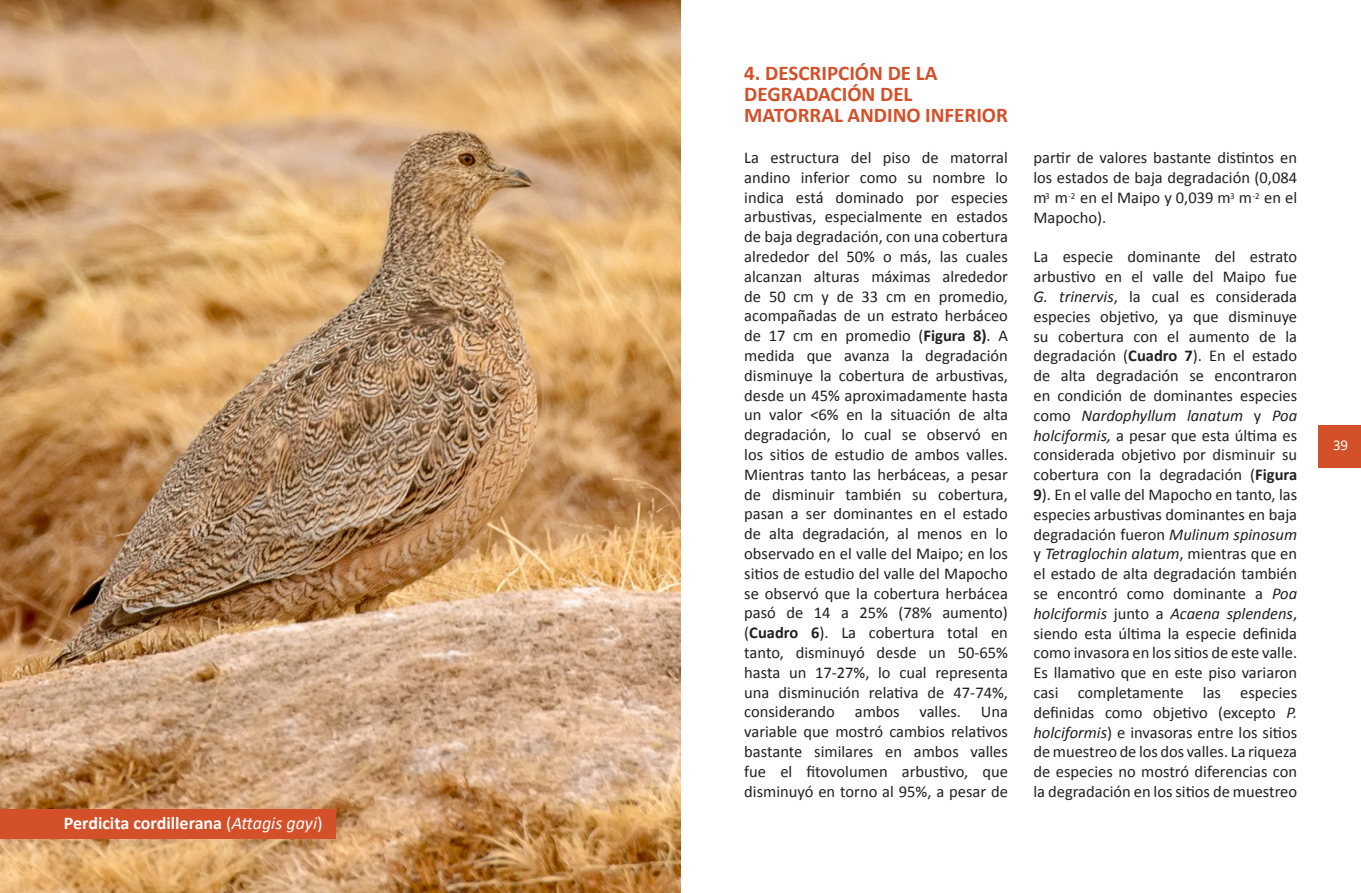
<style>
.page{position:relative;width:1361px;height:893px;background:#fff}
.page>*{position:absolute;margin:0;border:0;box-sizing:border-box;transform-origin:0 0}
.t1{font:700 21px/21px "Calibri";color:#d35029}
.t2{font:700 18px "Calibri";color:#fff}
.t3{font:16.5px/19.8px "Calibri";color:#231f20;text-align:justify}
.t4{font:15px "Calibri";color:#fff}
.t5{font:9px "Calibri";color:#231f20}
.s1{font-weight:400}
.s2{font-weight:400;font-style:italic}
.s3{font-weight:700}
.s4{font-style:italic}
</style>
<div class="page">
<img style="left:0;top:0;width:680px;height:893px">
<div style="left:0;top:809px;width:336px;height:29px;background:#d35029"></div>
<div style="left:1318px;top:425px;width:43px;height:43px;background:#d35029"></div>
<p class="t2" style="left:64px;top:812px;width:260px">Perdicita cordillerana <span class="s1">(</span><span class="s2">Attagis gayi</span><span class="s1">)</span></p>
<p class="t1" style="left:744px;top:61px;width:265px">4. DESCRIPCIÓN DE LA<br>DEGRADACIÓN DEL<br>MATORRAL ANDINO INFERIOR</p>
<p class="t3" style="left:744px;top:147px;width:265px">La estructura del piso de matorral andino inferior como su nombre lo indica está dominado por especies arbustivas, especialmente en estados de baja degradación, con una cobertura alrededor del 50% o más, las cuales alcanzan alturas máximas alrededor de 50 cm y de 33 cm en promedio, acompañadas de un estrato herbáceo de 17 cm en promedio (<span class="s3">Figura 8)</span>. A medida que avanza la degradación disminuye la cobertura de arbustivas, desde un 45% aproximadamente hasta un valor &lt;6% en la situación de alta degradación, lo cual se observó en los sitios de estudio de ambos valles.<br>Mientras tanto las herbáceas, a pesar de disminuir también su cobertura, pasan a ser dominantes en el estado de alta degradación, al menos en lo observado en el valle del Maipo; en los sitios de estudio del valle del Mapocho se observó que la cobertura herbácea pasó de 14 a 25% (78% aumento) (<span class="s3">Cuadro 6</span>). La cobertura total en tanto, disminuyó desde un 50-65% hasta un 17-27%, lo cual representa una disminución relativa de 47-74%, considerando ambos valles. Una variable que mostró cambios relativos bastante similares en ambos valles fue el fitovolumen arbustivo, que disminuyó en torno al 95%, a pesar de</p>
<p class="t3" style="left:1033px;top:147px;width:265px">partir de valores bastante distintos en los estados de baja degradación (0,084 m m en el Maipo y 0,039 m m en el Mapocho).</p>
<p class="t5" style="left:1045px;top:190px;width:6px">3</p>
<p class="t5" style="left:1068px;top:190px;width:9px">-2</p>
<p class="t5" style="left:1230px;top:190px;width:6px">3</p>
<p class="t5" style="left:1252px;top:190px;width:9px">-2</p>
<p class="t3" style="left:1033px;top:246px;width:265px">La especie dominante del estrato arbustivo en el valle del Maipo fue <span class="s4">G. trinervis</span>, la cual es considerada especies objetivo, ya que disminuye su cobertura con el aumento de la degradación (<span class="s3">Cuadro 7</span>). En el estado de alta degradación se encontraron en condición de dominantes especies como <span class="s4">Nardophyllum lanatum</span> y <span class="s4">Poa holciformis,</span> a pesar que esta última es considerada objetivo por disminuir su cobertura con la degradación (<span class="s3">Figura 9</span>). En el valle del Mapocho en tanto, las especies arbustivas dominantes en baja degradación fueron <span class="s4">Mulinum spinosum </span>y <span class="s4">Tetraglochin alatum</span>, mientras que en el estado de alta degradación también se encontró como dominante a <span class="s4">Poa holciformis</span> junto a <span class="s4">Acaena splendens</span>, siendo esta última la especie definida como invasora en los sitios de este valle.<br>Es llamativo que en este piso variaron casi completamente las especies definidas como objetivo (excepto <span class="s4">P. holciformis</span>) e invasoras entre los sitios de muestreo de los dos valles. La riqueza de especies no mostró diferencias con la degradación en los sitios de muestreo</p>
<p class="t4" style="left:1333px;top:436px;width:17px">39</p>
</div>
